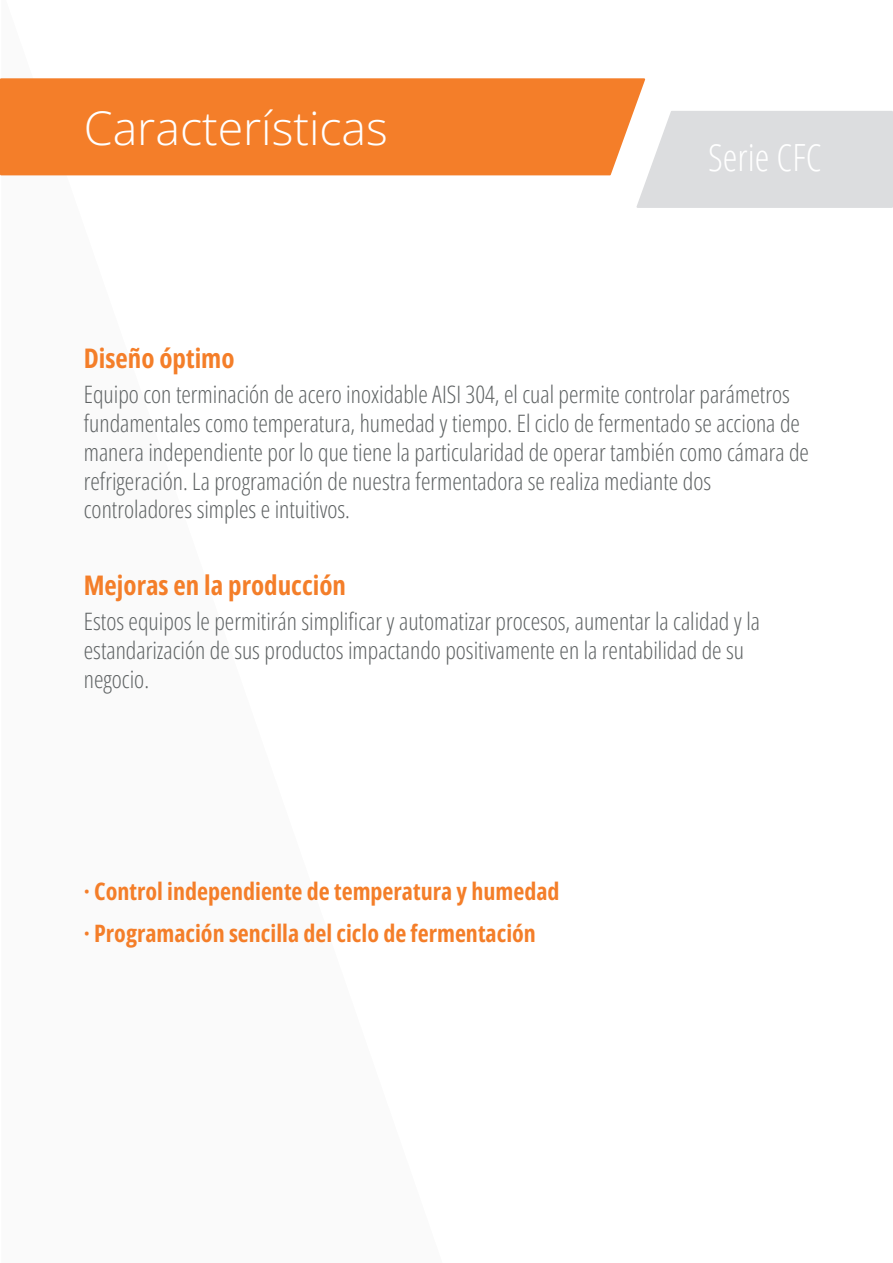
<style>
.page{position:relative;width:893px;height:1263px;background:#fff}
.page>*{position:absolute;margin:0;border:0;box-sizing:border-box;transform-origin:0 0}
.t1{font:300 46.5px "Open Sans";color:#fff}
.t2{font:300 condensed 37.5px "Open Sans";color:#fff}
.t3{font:27px "Open Sans";color:#f47e29}
.t4{font:24px/28.8px "Open Sans";color:#5f6364}
.t5{font:24px/42px "Open Sans";color:#f47e29}
</style>
<div class="page">
<div style="left:0;top:78px;width:645px;height:97px;background:#f47e29"></div>
<div style="left:636px;top:111px;width:257px;height:97px;background:#dcdddf"></div>
<h1 class="t1" style="left:84px;top:96px;width:306px">Características</h1>
<h2 class="t2" style="left:708px;top:132px;width:115px">Serie CFC</h2>
<p class="t3" style="left:84px;top:340px;width:152px">Diseño óptimo</p>
<p class="t4" style="left:84px;top:379px;width:727px">Equipo con terminación de acero inoxidable AISI 304, el cual permite controlar parámetros fundamentales como temperatura, humedad y tiempo. El ciclo de fermentado se acciona de manera independiente por lo que tiene la particularidad de operar también como cámara de refrigeración. La programación de nuestra fermentadora se realiza mediante dos controladores simples e intuitivos.</p>
<p class="t3" style="left:84px;top:567px;width:264px">Mejoras en la producción</p>
<p class="t4" style="left:84px;top:606px;width:678px">Estos equipos le permitirán simplificar y automatizar procesos, aumentar la calidad y la estandarización de sus productos impactando positivamente en la rentabilidad de su negocio.</p>
<p class="t5" style="left:84px;top:870px;width:477px">· Control independiente de temperatura y humedad · Programación sencilla del ciclo de fermentación</p>
</div>
